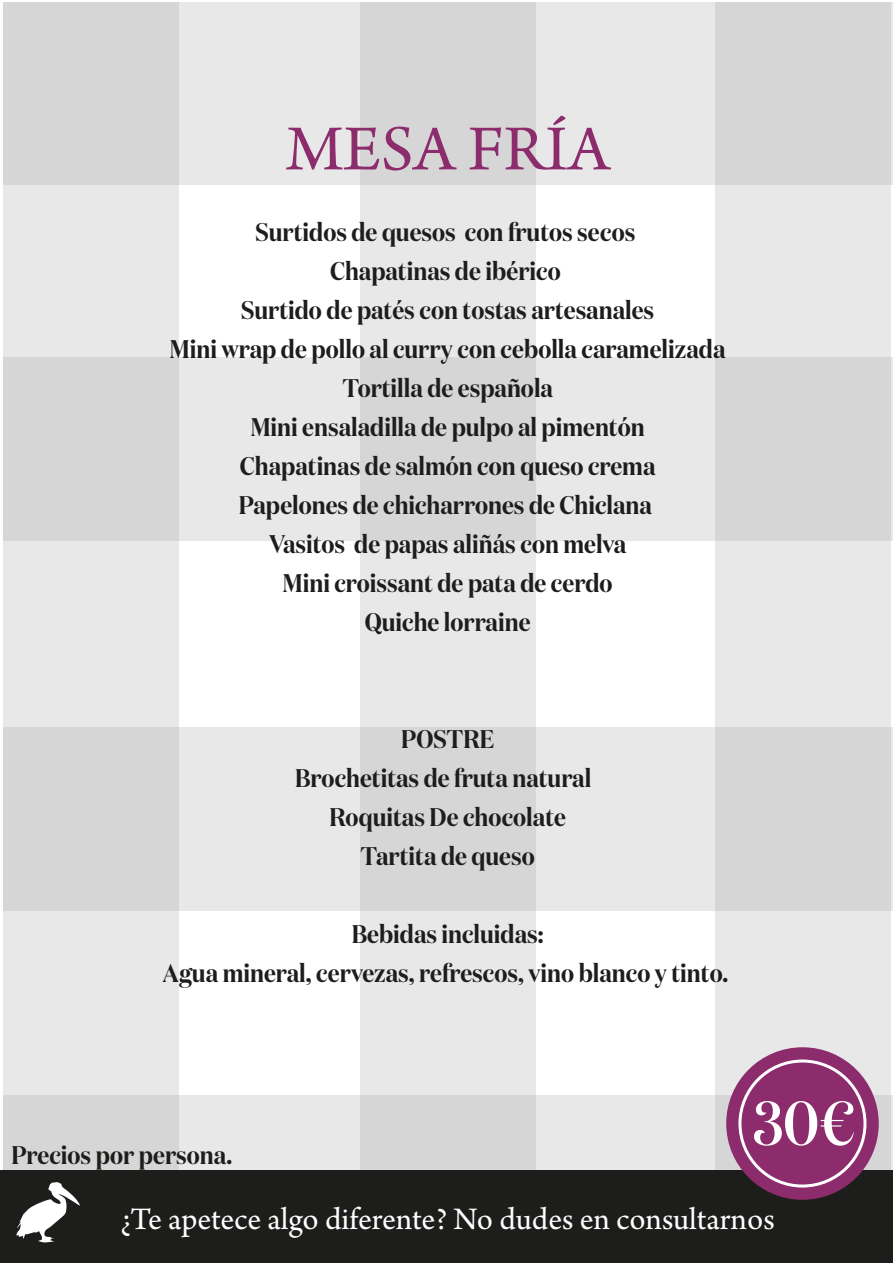
<style>
.page{position:relative;width:893px;height:1263px;background:#fff}
.page>*{position:absolute;margin:0;border:0;box-sizing:border-box;transform-origin:0 0}
.t1{font:67.5px "Arno Pro";color:#8c2c6c}
.t2{font:500 62.1px "Domaine Disp Nar";color:#fff}
.t3{font:33px "Arno Pro";letter-spacing:-.005em;color:#fff}
.t4{font:600 25.5px/39px "Domaine Disp Nar";color:#1d1d1b;text-align:center}
</style>
<div class="page">
<div style="left:715px;top:2px;width:175px;height:1261px;background:#e8e8e8"></div>
<div style="left:360px;top:2px;width:175px;height:1261px;background:#e8e8e8"></div>
<div style="left:3px;top:2px;width:176px;height:1261px;background:#e8e8e8"></div>
<div style="left:4px;top:2px;width:889px;height:182px;background:linear-gradient(to right,#ddd,#ddd)"></div>
<div style="left:3px;top:357px;width:889px;height:184px;background:linear-gradient(to right,#ddd,#ddd)"></div>
<div style="left:3px;top:727px;width:889px;height:183px;background:linear-gradient(to right,#ddd,#ddd)"></div>
<svg style="left:3px;top:1095px;width:889px;height:75px;background:#dedede"></svg>
<div style="left:0;top:1170px;width:893px;height:93px;background:#1d1d1b"></div>
<div style="left:726px;top:1047px;width:153px;height:153px;background:#8c2c6c;border-radius:50%"></div>
<div style="left:738px;top:1059px;width:128px;height:128px;border:3px solid #fff;border-radius:50%"></div>
<svg style="left:16px;top:1182px;width:64px;height:60px"></svg>
<h1 class="t1" style="left:286px;top:110px;width:325px">MESA FRÍA</h1>
<p class="t4" style="left:170px;top:212px;width:557px">Surtidos de quesos con frutos secos<br>Chapatinas de ibérico<br>Surtido de patés con tostas artesanales<br>Mini wrap de pollo al curry con cebolla caramelizada Tortilla de española<br>Mini ensaladilla de pulpo al pimentón<br>Chapatinas de salmón con queso crema<br>Papelones de chicharrones de Chiclana<br>Vasitos de papas aliñás con melva<br>Mini croissant de pata de cerdo<br>Quiche lorraine</p>
<p class="t4" style="left:295px;top:719px;width:298px">POSTRE<br>Brochetitas de fruta natural<br>Roquitas De chocolate<br>Tartita de queso</p>
<p class="t4" style="left:163px;top:914px;width:567px">Bebidas incluidas:<br>Agua mineral, cervezas, refrescos, vino blanco y tinto.</p>
<p class="t4" style="left:11px;top:1135px;width:222px">Precios por persona.</p>
<h2 class="t2" style="left:753px;top:1085px;width:103px">30€</h2>
<p class="t3" style="left:120px;top:1200px;width:656px">¿Te apetece algo diferente? No dudes en consultarnos</p>
</div>
